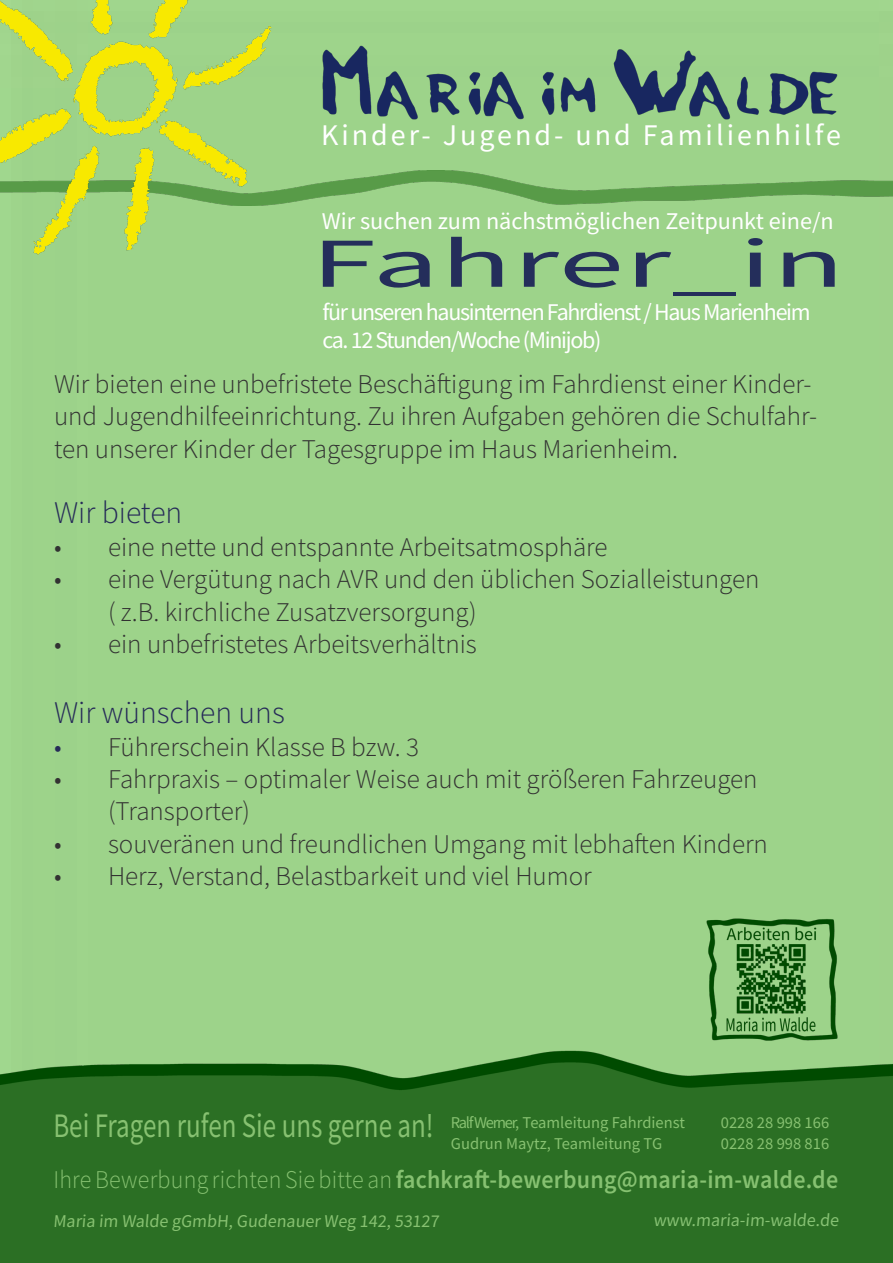
<style>
.page{position:relative;width:893px;height:1263px;background:#fff}
.page>*{position:absolute;margin:0;border:0;box-sizing:border-box;transform-origin:0 0}
.t1{font:70.2px "Source Sans Pro";letter-spacing:.01em;color:#242e5b;scale:1.87 1}
.t2{font:34.35px "Source Sans Pro";color:#87c171;scale:.79 1}
.t3{font:300 31.5px "Source Sans Pro";color:#262b58}
.t4{font:30px "Source Sans Pro";letter-spacing:.1em;color:#fff}
.t5{font:300 27px/32.4px "Source Sans Pro";color:#323232}
.t6{font:300 27px/32.4px "Source Sans Pro";color:#333232}
.t7{font:600 25.5px "Source Sans Pro";letter-spacing:.01em;color:#86c171;scale:.94 1}
.t8{font:24px/28.8px "Source Sans Pro";letter-spacing:-.055em;color:#fff}
.t9{font:24px "Source Sans Pro";color:#fff}
.t10{font:18px "Source Sans Pro";color:#87c171}
.t11{font:18px "Source Sans Pro";color:#86c173}
.t12{font:16.5px "Source Sans Pro";color:#87c171}
.s1{color:#262b58}
.s2{font-weight:300}
</style>
<div class="page">
<div style="left:0;top:0;width:893px;height:1049px;background:#9dd38a"></div>
<img style="left:273px;top:171px;width:620px;height:34px">
<img style="left:0;top:1049px;width:893px;height:214px">
<img style="left:0;top:0;width:273px;height:254px">
<img style="left:322px;top:45px;width:517px;height:75px">
<img style="left:706px;top:913px;width:133px;height:133px">
<p class="t4" style="left:321px;top:116px;width:521px">Kinder- Jugend- und Familienhilfe</p>
<p class="t9" style="left:322px;top:205px;width:513px">Wir suchen zum nächstmöglichen Zeitpunkt eine/n</p>
<h1 class="t1" style="left:311px;top:219px;width:287px">Fahrer_in</h1>
<p class="t8" style="left:322px;top:297px;width:490px">für unseren hausinternen Fahrdienst / Haus Marienheim ca. 12 Stunden/Woche (Minijob)</p>
<p class="t5" style="left:54px;top:368px;width:765px">Wir bieten eine unbefristete Beschäftigung im Fahrdienst einer Kinder&shy;und Jugendhilfeeinrichtung. Zu ihren Aufgaben gehören die Schulfahr&shy;ten unserer Kinder der Tagesgruppe im Haus Marienheim.</p>
<p class="t3" style="left:54px;top:494px;width:130px">Wir bieten</p>
<p class="t5" style="left:54px;top:531px;width:555px">• eine nette und entspannte Arbeitsatmosphäre</p>
<p class="t5" style="left:108px;top:563px;width:653px;text-indent:-54px">• eine Vergütung nach AVR und den üblichen Sozialleistungen ( z.B. kirchliche Zusatzversorgung)</p>
<p class="t5" style="left:54px;top:628px;width:424px">• ein unbefristetes Arbeitsverhältnis</p>
<p class="t3" style="left:54px;top:693px;width:232px">Wir wünschen uns</p>
<p class="t6" style="left:54px;top:730px;width:367px"><span class="s1">•</span> Führerschein Klasse B bzw. 3</p>
<p class="t6" style="left:108px;top:763px;width:651px;text-indent:-54px">• Fahrpraxis – optimaler Weise auch mit größeren Fahrzeugen (Transporter)</p>
<p class="t6" style="left:54px;top:828px;width:715px">• souveränen und freundlichen Umgang mit lebhaften Kindern</p>
<p class="t6" style="left:54px;top:860px;width:539px">• Herz, Verstand, Belastbarkeit und viel Humor</p>
<p class="t2" style="left:53px;top:1103px;width:483px">Bei Fragen rufen Sie uns gerne an!</p>
<p class="t7" style="left:53px;top:1162px;width:836px"><span class="s2">Ihre Bewerbung richten Sie bitte an</span> fachkraft-bewerbung@maria-im-walde.de</p>
<p class="t10" style="left:53px;top:1210px;width:389px">Maria im Walde gGmbH, Gudenauer Weg 142, 53127</p>
<p class="t11" style="left:653px;top:1209px;width:189px">www.maria-im-walde.de</p>
<p class="t12" style="left:451px;top:1112px;width:236px">Ralf Werner, Teamleitung Fahrdienst</p>
<p class="t12" style="left:721px;top:1112px;width:110px">0228 28 998 166</p>
<p class="t12" style="left:451px;top:1133px;width:213px">Gudrun Maytz, Teamleitung TG</p>
<p class="t12" style="left:721px;top:1133px;width:110px">0228 28 998 816</p>
</div>
